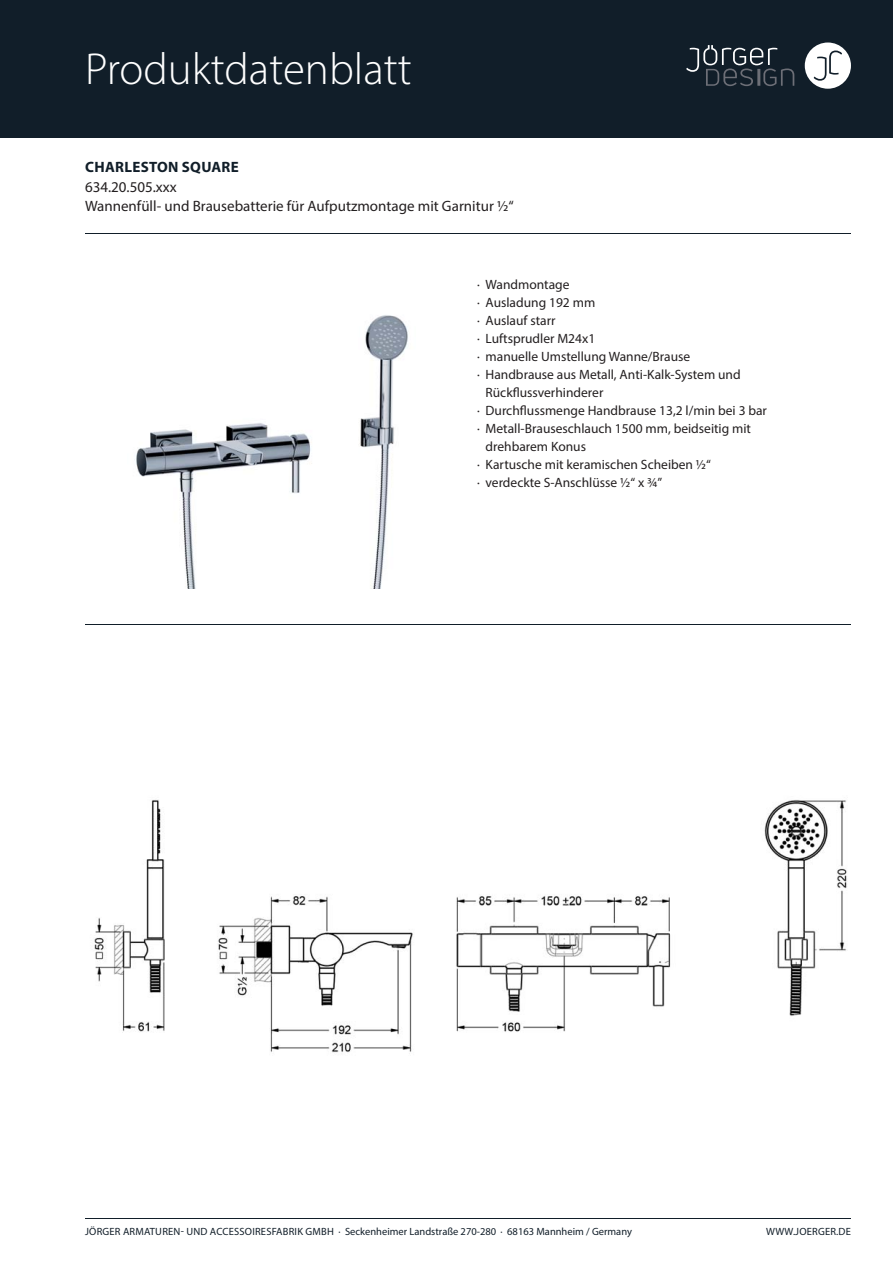
<style>
.page{position:relative;width:893px;height:1263px;background:#fff}
.page>*{position:absolute;margin:0;border:0;box-sizing:border-box;transform-origin:0 0}
.t1{font:300 45px "Myriad Pro";color:#fff}
.t2{font:15px "Myriad Pro";color:#231f20}
.t3{font:700 15px "Myriad Pro";letter-spacing:.02em;color:#111e29}
.t4{font:13.5px "Myriad Pro";color:#231f20}
.t5{font:10.5px "Myriad Pro";letter-spacing:.005em;color:#111e29}
</style>
<div class="page">
<div style="left:0;top:0;width:893px;height:138px;background:#111e29"></div>
<div style="left:805px;top:43px;width:46px;height:46px;background:#fff;border-radius:50%"></div>
<svg style="left:814px;top:51px;width:28px;height:30px"></svg>
<svg style="left:686px;top:45px;width:108px;height:41px"></svg>
<hr style="left:85px;top:1218px;width:766px;height:1px;background:#111e29">
<hr style="left:85px;top:233px;width:766px;height:1px;background:#111e29">
<hr style="left:85px;top:624px;width:766px;height:1px;background:#111e29">
<img style="left:136px;top:315px;width:272px;height:274px">
<img style="left:94px;top:799px;width:753px;height:255px">
<h1 class="t1" style="left:85px;top:52px;width:328px">Produktdatenblatt</h1>
<p class="t3" style="left:85px;top:161px;width:155px">CHARLESTON SQUARE</p>
<p class="t2" style="left:85px;top:200px;width:430px">Wannenfüll- und Brausebatterie für Aufputzmontage mit Garnitur ½“</p>
<p class="t2" style="left:85px;top:181px;width:93px">634.20.505.xxx</p>
<p class="t4" style="left:477px;top:279px;width:94px">· Wandmontage</p>
<p class="t4" style="left:477px;top:297px;width:120px">· Ausladung 192 mm</p>
<p class="t4" style="left:477px;top:315px;width:80px">· Auslauf starr</p>
<p class="t4" style="left:477px;top:333px;width:120px">· Luftsprudler M24x1</p>
<p class="t4" style="left:477px;top:351px;width:215px">· manuelle Umstellung Wanne/Brause</p>
<p class="t4" style="left:477px;top:369px;width:265px">· Handbrause aus Metall, Anti-Kalk-System und</p>
<p class="t4" style="left:485px;top:387px;width:119px">Rückflussverhinderer</p>
<p class="t4" style="left:477px;top:405px;width:291px">· Durchflussmenge Handbrause 13,2 l/min bei 3 bar</p>
<p class="t4" style="left:477px;top:423px;width:275px">· Metall-Brauseschlauch 1500 mm, beidseitig mit</p>
<p class="t4" style="left:485px;top:441px;width:102px">drehbarem Konus</p>
<p class="t4" style="left:477px;top:459px;width:235px">· Kartusche mit keramischen Scheiben ½“</p>
<p class="t4" style="left:477px;top:477px;width:187px">· verdeckte S-Anschlüsse ½“ x ¾”</p>
<p class="t5" style="left:85px;top:1228px;width:548px">JÖRGER ARMATUREN- UND ACCESSOIRESFABRIK GMBH · Seckenheimer Landstraße 270-280 · 68163 Mannheim / Germany</p>
<p class="t5" style="left:766px;top:1228px;width:86px">WWW.JOERGER.DE</p>
</div>
